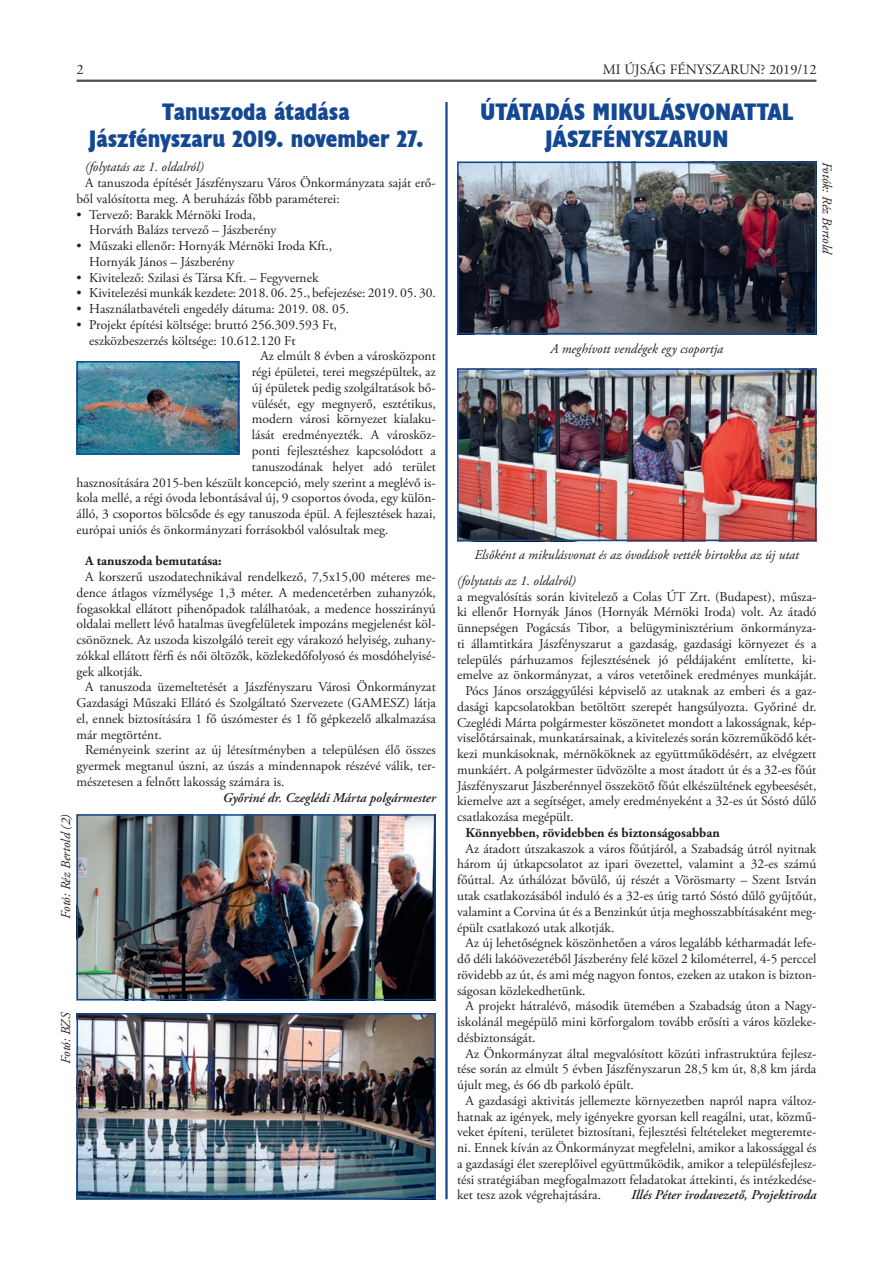
<style>
.page{position:relative;width:893px;height:1263px;background:#fff}
.page>*{position:absolute;margin:0;border:0;box-sizing:border-box;transform-origin:0 0}
.t1{font:24px/27px "Husa HU";color:#154892;text-align:center}
.t2{font:14.25px "Adobe Garamond Pro";color:#231f20}
.t3{font:13.5px/15.8px "Adobe Garamond Pro";color:#231f20;text-align:justify}
.t4{font:italic 13.5px "Adobe Garamond Pro";color:#231f20}
.t5{font:italic 600 13.5px "Adobe Garamond Pro";color:#231f20}
.t6{font:700 13.5px "Adobe Garamond Pro";color:#231f20}
</style>
<div class="page">
<hr style="left:77px;top:80px;width:739px;height:1px;background:#231f20">
<hr style="left:77px;top:81px;width:739px;height:1px;background:#231f20">
<hr style="left:445px;top:102px;width:3px;height:1097px;background:#154892">
<img style="left:460px;top:165px;width:353px;height:166px">
<div style="left:457px;top:162px;width:359px;height:172px;border:2px solid #154892"></div>
<img style="left:80px;top:817px;width:353px;height:180px">
<div style="left:77px;top:814px;width:359px;height:186px;border:2px solid #154892"></div>
<img style="left:80px;top:1016px;width:353px;height:180px">
<div style="left:77px;top:1013px;width:359px;height:186px;border:2px solid #154892"></div>
<img style="left:80px;top:364px;width:156px;height:88px">
<div style="left:77px;top:361px;width:162px;height:94px;border:2px solid #154892"></div>
<img style="left:460px;top:371px;width:353px;height:167px">
<div style="left:457px;top:368px;width:359px;height:173px;border:2px solid #154892"></div>
<p class="t2" style="left:77px;top:61px;width:9px">2</p>
<p class="t2" style="left:603px;top:61px;width:215px">MI ÚJSÁG FÉNYSZARUN? 2019/12</p>
<h1 class="t1" style="left:89px;top:98px;width:336px">Tanuszoda átadása<br>Jászfényszaru 2019. november 27.</h1>
<p class="t4" style="left:85px;top:159px;width:120px">(folytatás az 1. oldalról)</p>
<p class="t3" style="left:77px;top:175px;width:361px;text-indent:9px">A tanuszoda építését Jászfényszaru Város Önkormányzata saját erő&shy;ből valósította meg. A beruházás főbb paraméterei:</p>
<p class="t3" style="left:89px;top:207px;width:189px;text-indent:-13px">• Tervező: Barakk Mérnöki Iroda,<br>Horváth Balázs tervező – Jászberény</p>
<p class="t3" style="left:89px;top:238px;width:244px;text-indent:-13px">• Műszaki ellenőr: Hornyák Mérnöki Iroda Kft.,<br>Hornyák János – Jászberény</p>
<p class="t3" style="left:77px;top:270px;width:243px">• Kivitelező: Szilasi és Társa Kft. – Fegyvernek</p>
<p class="t3" style="left:77px;top:286px;width:361px">• Kivitelezési munkák kezdete: 2018. 06. 25., befejezése: 2019. 05. 30.</p>
<p class="t3" style="left:77px;top:301px;width:274px">• Használatbavételi engedély dátuma: 2019. 08. 05.</p>
<p class="t3" style="left:77px;top:317px;width:262px">• Projekt építési költsége: bruttó 256.309.593 Ft,</p>
<p class="t3" style="left:89px;top:333px;width:208px">eszközbeszerzés költsége: 10.612.120 Ft</p>
<p class="t3" style="left:260px;top:349px;width:177px">Az elmúlt 8 évben a városközpont</p>
<p class="t3" style="left:252px;top:364px;width:185px">régi épületei, terei megszépültek, az</p>
<p class="t3" style="left:252px;top:380px;width:185px">új épületek pedig szolgáltatások bő-</p>
<p class="t3" style="left:252px;top:396px;width:185px">vülését, egy megnyerő, esztétikus,</p>
<p class="t3" style="left:252px;top:412px;width:185px">modern városi környezet kialaku-</p>
<p class="t3" style="left:252px;top:428px;width:185px">lását eredményezték. A városköz-</p>
<p class="t3" style="left:252px;top:443px;width:185px">ponti fejlesztéshez kapcsolódott a</p>
<p class="t3" style="left:252px;top:459px;width:185px">tanuszodának helyet adó terület</p>
<p class="t3" style="left:77px;top:475px;width:361px">hasznosítására 2015-ben készült koncepció, mely szerint a meglévő is-</p>
<p class="t3" style="left:77px;top:491px;width:361px">kola mellé, a régi óvoda lebontásával új, 9 csoportos óvoda, egy külön-</p>
<p class="t3" style="left:77px;top:506px;width:361px">álló, 3 csoportos bölcsőde és egy tanuszoda épül. A fejlesztések hazai,</p>
<p class="t3" style="left:77px;top:522px;width:313px">európai uniós és önkormányzati forrásokból valósultak meg.</p>
<p class="t6" style="left:85px;top:553px;width:138px">A tanuszoda bemutatása:</p>
<p class="t3" style="left:77px;top:569px;width:361px;text-indent:9px">A korszerű uszodatechnikával rendelkező, 7,5x15,00 méteres me&shy;dence átlagos vízmélysége 1,3 méter. A medencetérben zuhanyzók, fogasokkal ellátott pihenőpadok találhatóak, a medence hosszirányú oldalai mellett lévő hatalmas üvegfelületek impozáns megjelenést köl&shy;csönöznek. Az uszoda kiszolgáló tereit egy várakozó helyiség, zuhany&shy;zókkal ellátott férfi és női öltözők, közlekedőfolyosó és mosdóhelyisé&shy;gek alkotják.</p>
<p class="t3" style="left:77px;top:680px;width:361px;text-indent:9px">A tanuszoda üzemeltetését a Jászfényszaru Városi Önkormányzat Gazdasági Műszaki Ellátó és Szolgáltató Szervezete (GAMESZ) látja el, ennek biztosítására 1 fő úszómester és 1 fő gépkezelő alkalmazása már megtörtént.</p>
<p class="t3" style="left:77px;top:743px;width:361px;text-indent:9px">Reményeink szerint az új létesítményben a településen élő összes gyermek megtanul úszni, az úszás a mindennapok részévé válik, ter&shy;mészetesen a felnőtt lakosság számára is.</p>
<p class="t5" style="left:223px;top:789px;width:215px">Győriné dr. Czeglédi Márta polgármester</p>
<p class="t4" style="left:58px;top:919px;width:107px;rotate:-90deg">Fotó: Réz Bertold (2)</p>
<p class="t4" style="left:58px;top:1064px;width:53px;rotate:-90deg">Fotó: BZS</p>
<h1 class="t1" style="left:480px;top:98px;width:315px">ÚTÁTADÁS MIKULÁSVONATTAL<br>JÁSZFÉNYSZARUN</h1>
<p class="t4" style="left:835px;top:162px;width:95px;rotate:90deg">Fotók: Réz Bertold</p>
<p class="t4" style="left:550px;top:340px;width:174px">A meghívott vendégek egy csoportja</p>
<p class="t4" style="left:474px;top:547px;width:326px">Elsőként a mikulásvonat és az óvodások vették birtokba az új utat</p>
<p class="t4" style="left:457px;top:572px;width:120px">(folytatás az 1. oldalról)</p>
<p class="t3" style="left:457px;top:589px;width:361px">a megvalósítás során kivitelező a Colas ÚT Zrt. (Budapest), műsza-</p>
<p class="t3" style="left:457px;top:605px;width:361px">ki ellenőr Hornyák János (Hornyák Mérnöki Iroda) volt. Az átadó</p>
<p class="t3" style="left:457px;top:620px;width:361px">ünnepségen Pogácsás Tibor, a belügyminisztérium önkormányza-</p>
<p class="t3" style="left:457px;top:636px;width:361px">ti államtitkára Jászfényszarut a gazdaság, gazdasági környezet és a</p>
<p class="t3" style="left:457px;top:652px;width:361px">település párhuzamos fejlesztésének jó példájaként említette, ki-</p>
<p class="t3" style="left:457px;top:668px;width:361px">emelve az önkormányzat, a város vetetőinek eredményes munkáját.</p>
<p class="t3" style="left:466px;top:683px;width:352px">Pócs János országgyűlési képviselő az utaknak az emberi és a gaz-</p>
<p class="t3" style="left:457px;top:699px;width:361px">dasági kapcsolatokban betöltött szerepét hangsúlyozta. Győriné dr.</p>
<p class="t3" style="left:457px;top:715px;width:361px">Czeglédi Márta polgármester köszönetet mondott a lakosságnak, kép-</p>
<p class="t3" style="left:457px;top:731px;width:361px">viselőtársainak, munkatársainak, a kivitelezés során közreműködő két-</p>
<p class="t3" style="left:457px;top:746px;width:361px">kezi munkásoknak, mérnököknek az együttműködésért, az elvégzett</p>
<p class="t3" style="left:457px;top:762px;width:361px">munkáért. A polgármester üdvözölte a most átadott út és a 32-es főút</p>
<p class="t3" style="left:457px;top:778px;width:361px">Jászfényszarut Jászberénnyel összekötő főút elkészültének egybeesését,</p>
<p class="t3" style="left:457px;top:794px;width:361px">kiemelve azt a segítséget, amely eredményeként a 32-es út Sóstó dűlő</p>
<p class="t3" style="left:457px;top:809px;width:118px">csatlakozása megépült.</p>
<p class="t6" style="left:466px;top:825px;width:256px">Könnyebben, rövidebben és biztonságosabban</p>
<p class="t3" style="left:457px;top:841px;width:361px;text-indent:9px">Az átadott útszakaszok a város főútjáról, a Szabadság útról nyitnak három új útkapcsolatot az ipari övezettel, valamint a 32-es számú főúttal. Az úthálózat bővülő, új részét a Vörösmarty – Szent István utak csatlakozásából induló és a 32-es útig tartó Sóstó dűlő gyűjtőút, valamint a Corvina út és a Benzinkút útja meghosszabbításaként meg&shy;épült csatlakozó utak alkotják.</p>
<p class="t3" style="left:457px;top:935px;width:361px;text-indent:9px">Az új lehetőségnek köszönhetően a város legalább kétharmadát lefe&shy;dő déli lakóövezetéből Jászberény felé közel 2 kilométerrel, 4-5 perccel rövidebb az út, és ami még nagyon fontos, ezeken az utakon is bizton&shy;ságosan közlekedhetünk.</p>
<p class="t3" style="left:457px;top:999px;width:361px;text-indent:9px">A projekt hátralévő, második ütemében a Szabadság úton a Nagy&shy;iskolánál megépülő mini körforgalom tovább erősíti a város közleke&shy;désbiztonságát.</p>
<p class="t3" style="left:457px;top:1046px;width:361px;text-indent:9px">Az Önkormányzat által megvalósított közúti infrastruktúra fejlesz&shy;tése során az elmúlt 5 évben Jászfényszarun 28,5 km út, 8,8 km járda újult meg, és 66 db parkoló épült.</p>
<p class="t3" style="left:457px;top:1093px;width:361px;text-indent:9px">A gazdasági aktivitás jellemezte környezetben napról napra változ&shy;hatnak az igények, mely igényekre gyorsan kell reagálni, utat, közmű&shy;veket építeni, területet biztosítani, fejlesztési feltételeket megteremte&shy;ni. Ennek kíván az Önkormányzat megfelelni, amikor a lakossággal és a gazdasági élet szereplőivel együttműködik, amikor a településfejlesz&shy;tési stratégiában megfogalmazott feladatokat áttekinti, és intézkedése&shy;ket tesz azok végrehajtására.</p>
<p class="t5" style="left:631px;top:1187px;width:187px">Illés Péter irodavezető, Projektiroda</p>
</div>
